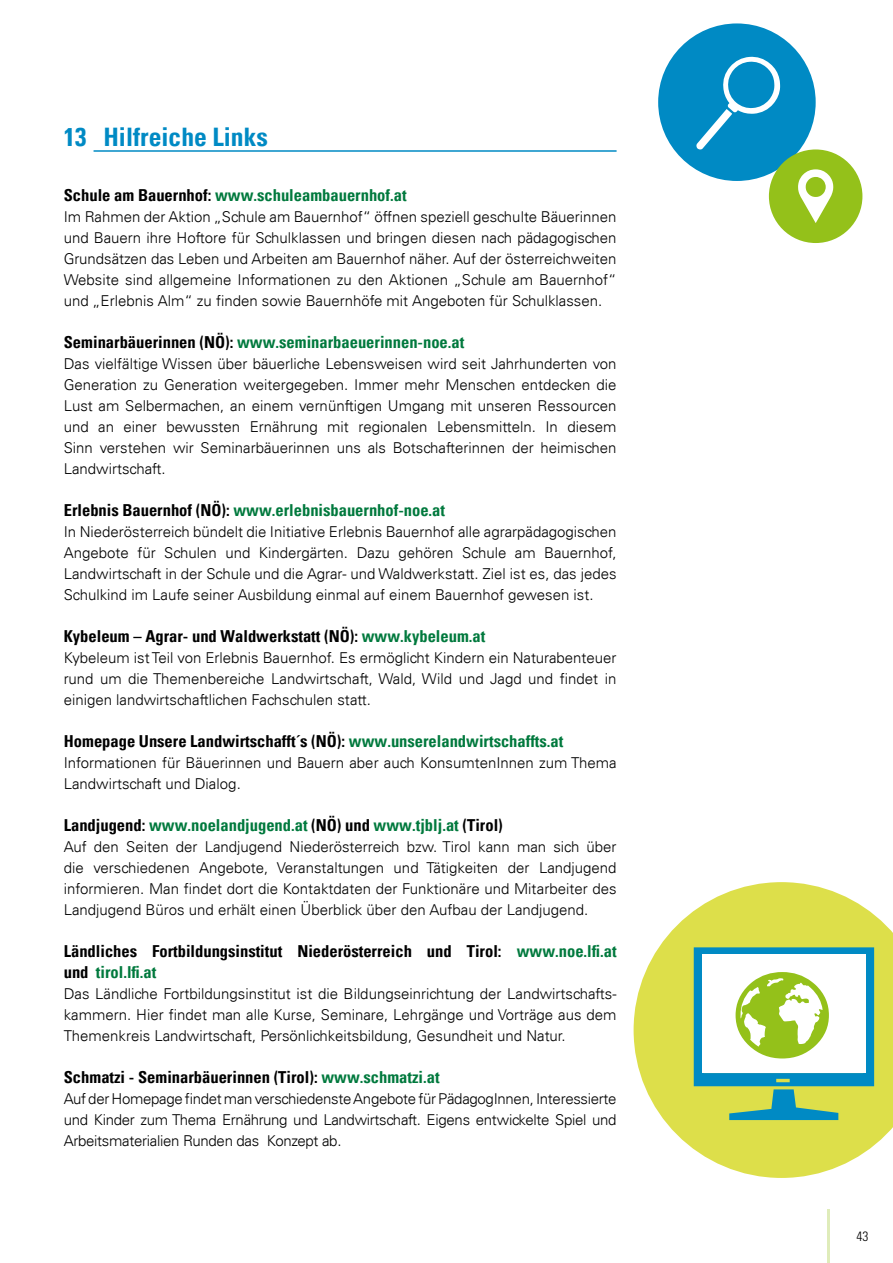
<style>
.page{position:relative;width:893px;height:1263px;background:#fff}
.page>*{position:absolute;margin:0;border:0;box-sizing:border-box;transform-origin:0 0}
.t1{font:700 condensed 25.5px "Univers";color:#008ac4}
.t2{font:700 condensed 16.5px/21px "Univers";color:#000}
.t3{font:700 condensed 16.5px "Univers";color:#00793d}
.t4{font:300 15px/21px "Univers";color:#000;text-align:justify}
.t5{font:300 condensed 13.5px "Univers LT";color:#000}
.s1{color:#000}
.s2{color:#00793d}
</style>
<div class="page">
<hr style="left:827px;top:1209px;width:3px;height:54px;background:#94c11a">
<svg style="left:634px;top:882px;width:259px;height:296px;fill:#dddf4a"></svg>
<div style="left:658px;top:23px;width:158px;height:158px;background:#008ac4;border-radius:50%"></div>
<div style="left:769px;top:149px;width:93px;height:94px;background:#94c11a;border-radius:50%"></div>
<hr style="left:94px;top:150px;width:523px;height:2px;background:#008ac4">
<svg style="left:694px;top:947px;width:180px;height:173px"></svg>
<svg style="left:696px;top:56px;width:84px;height:94px"></svg>
<svg style="left:798px;top:169px;width:35px;height:54px"></svg>
<h1 class="t1" style="left:64px;top:121px;width:205px">13 Hilfreiche Links</h1>
<p class="t3" style="left:64px;top:185px;width:344px"><span class="s1">Schule am Bauernhof:</span> www.schuleambauernhof.at</p>
<p class="t4" style="left:64px;top:206px;width:554px">Im Rahmen der Aktion „Schule am Bauernhof“ öffnen speziell geschulte Bäuerinnen und Bauern ihre Hoftore für Schulklassen und bringen diesen nach pädagogischen Grundsätzen das Leben und Arbeiten am Bauernhof näher. Auf der österreichweiten Website sind allgemeine Informationen zu den Aktionen „Schule am Bauernhof“ und „Erlebnis Alm“ zu finden sowie Bauernhöfe mit Angeboten für Schulklassen.</p>
<p class="t3" style="left:64px;top:332px;width:402px"><span class="s1">Seminarbäuerinnen (NÖ):</span> www.seminarbaeuerinnen-noe.at</p>
<p class="t4" style="left:64px;top:353px;width:554px">Das vielfältige Wissen über bäuerliche Lebensweisen wird seit Jahrhunderten von Generation zu Generation weitergegeben. Immer mehr Menschen entdecken die Lust am Selbermachen, an einem vernünftigen Umgang mit unseren Ressourcen und an einer bewussten Ernährung mit regionalen Lebensmitteln. In diesem Sinn verstehen wir Seminarbäuerinnen uns als Botschafterinnen der heimischen Landwirtschaft.</p>
<p class="t3" style="left:64px;top:500px;width:383px"><span class="s1">Erlebnis Bauernhof (NÖ):</span> www.erlebnisbauernhof-noe.at</p>
<p class="t4" style="left:64px;top:521px;width:554px">In Niederösterreich bündelt die Initiative Erlebnis Bauernhof alle agrarpädagogischen Angebote für Schulen und Kindergärten. Dazu gehören Schule am Bauernhof, Landwirtschaft in der Schule und die Agrar- und Waldwerkstatt. Ziel ist es, das jedes Schulkind im Laufe seiner Ausbildung einmal auf einem Bauernhof gewesen ist.</p>
<p class="t2" style="left:64px;top:626px;width:423px">Kybeleum – Agrar- und Waldwerkstatt (NÖ): <span class="s2">www.kybeleum.at</span></p>
<p class="t4" style="left:64px;top:647px;width:554px">Kybeleum ist Teil von Erlebnis Bauernhof. Es ermöglicht Kindern ein Naturabenteuer rund um die Themenbereiche Landwirtschaft, Wald, Wild und Jagd und findet in einigen landwirtschaftlichen Fachschulen statt.</p>
<p class="t2" style="left:64px;top:731px;width:501px">Homepage Unsere Landwirtschafft´s (NÖ): <span class="s2">www.unserelandwirtschaffts.at</span></p>
<p class="t4" style="left:64px;top:752px;width:554px">Informationen für Bäuerinnen und Bauern aber auch KonsumtenInnen zum Thema<br>Landwirtschaft und Dialog.</p>
<p class="t3" style="left:64px;top:815px;width:441px"><span class="s1">Landjugend:</span> www.noelandjugend.at <span class="s1">(NÖ) und</span> www.tjblj.at <span class="s1">(Tirol)</span></p>
<p class="t4" style="left:64px;top:836px;width:554px">Auf den Seiten der Landjugend Niederösterreich bzw. Tirol kann man sich über die verschiedenen Angebote, Veranstaltungen und Tätigkeiten der Landjugend informieren. Man findet dort die Kontaktdaten der Funktionäre und Mitarbeiter des Landjugend Büros und erhält einen Überblick über den Aufbau der Landjugend.</p>
<p class="t2" style="left:64px;top:941px;width:554px">Ländliches Fortbildungsinstitut Niederösterreich und Tirol: <span class="s2">www.noe.lfi.at </span>und <span class="s2">tirol.lfi.at</span></p>
<p class="t4" style="left:64px;top:983px;width:554px">Das Ländliche Fortbildungsinstitut ist die Bildungseinrichtung der Landwirtschafts&shy;kammern. Hier findet man alle Kurse, Seminare, Lehrgänge und Vorträge aus dem Themenkreis Landwirtschaft, Persönlichkeitsbildung, Gesundheit und Natur.</p>
<p class="t2" style="left:64px;top:1067px;width:377px">Schmatzi - Seminarbäuerinnen (Tirol): <span class="s2">www.schmatzi.at</span></p>
<p class="t4" style="left:64px;top:1088px;width:554px">Auf der Homepage findet man verschiedenste Angebote für PädagogInnen, Interessierte und Kinder zum Thema Ernährung und Landwirtschaft. Eigens entwickelte Spiel und Arbeitsmaterialien Runden das Konzept ab.</p>
<p class="t5" style="left:856px;top:1228px;width:13px">43</p>
</div>
